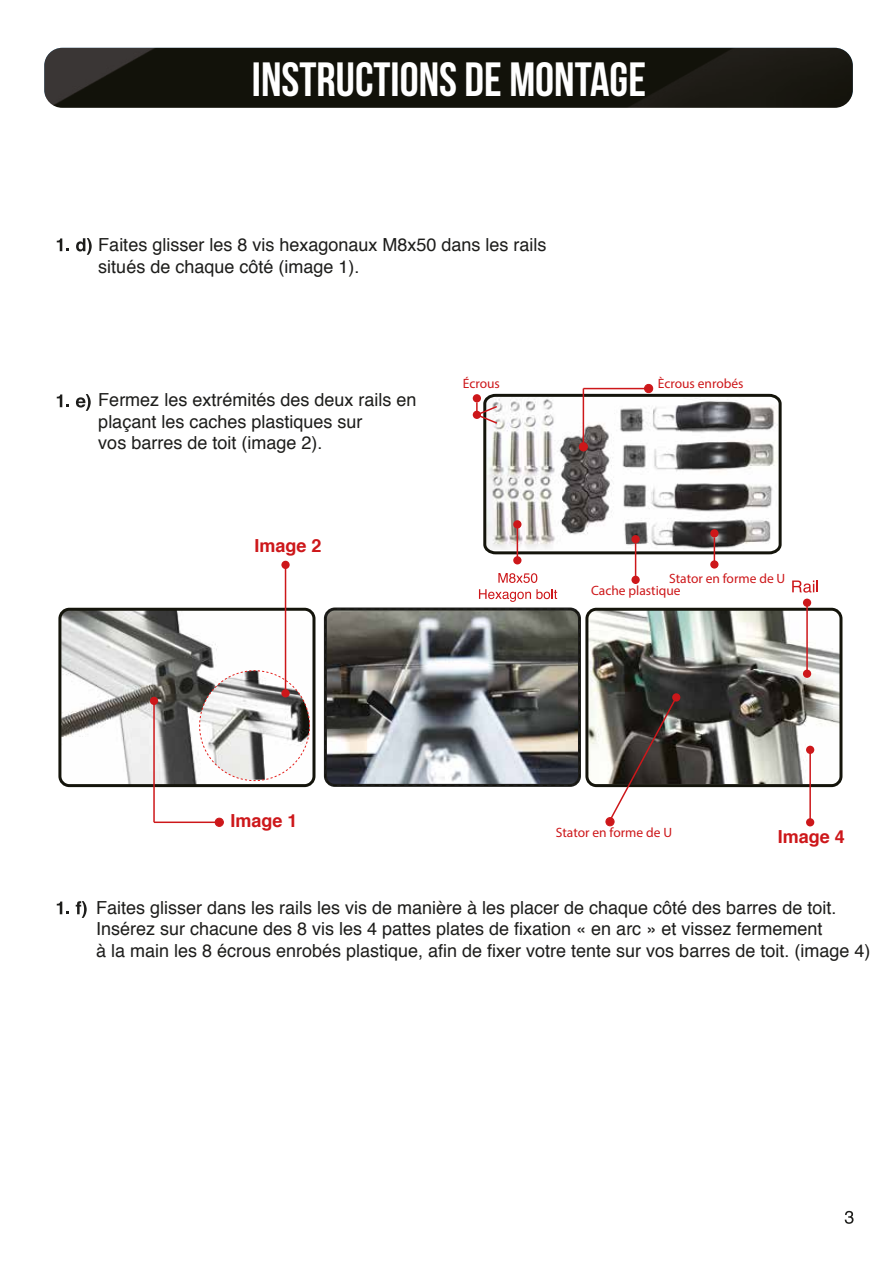
<style>
.page{position:relative;width:893px;height:1263px;background:#fff}
.page>*{position:absolute;margin:0;border:0;box-sizing:border-box;transform-origin:0 0}
.t1{font:700 48px "Bebas Neue";color:#fff}
.t2{font:18px/21.6px "Helvetica";color:#1d1d1b}
.t3{font:700 18px "Helvetica";color:#cd171a}
.t4{font:13.5px "Myriad Pro";color:#cd171a}
</style>
<div class="page">
<img style="left:44px;top:48px;width:809px;height:60px">
<svg style="left:845px;top:1211px;width:8px;height:13px"></svg>
<svg style="left:57px;top:238px;width:12px;height:13px"></svg>
<svg style="left:76px;top:238px;width:16px;height:17px"></svg>
<svg style="left:57px;top:394px;width:12px;height:13px"></svg>
<svg style="left:76px;top:394px;width:15px;height:17px"></svg>
<svg style="left:57px;top:901px;width:12px;height:13px"></svg>
<svg style="left:76px;top:901px;width:11px;height:17px"></svg>
<img style="left:62px;top:612px;width:249px;height:171px">
<div style="left:58px;top:608px;width:257px;height:179px;border:3px solid #14140b;border-radius:9px"></div>
<img style="left:589px;top:612px;width:249px;height:171px">
<div style="left:585px;top:608px;width:257px;height:179px;border:3px solid #14140b;border-radius:9px"></div>
<div style="left:324px;top:607px;width:257px;height:180px;border:3px solid #1d1d1b;border-radius:9px"></div>
<svg style="left:325px;top:609px;width:255px;height:177px;background:#757675"></svg>
<svg style="left:792px;top:580px;width:26px;height:13px"></svg>
<svg style="left:199px;top:670px;width:111px;height:111px"></svg>
<hr style="left:285px;top:565px;width:1px;height:127px;background:#cd171a">
<div style="left:281px;top:561px;width:9px;height:8px;background:#cd171a;border-radius:50%"></div>
<div style="left:281px;top:689px;width:9px;height:8px;background:#cd171a;border-radius:50%"></div>
<hr style="left:806px;top:606px;width:2px;height:68px;background:#cd171a">
<div style="left:803px;top:599px;width:8px;height:8px;background:#cd171a;border-radius:50%"></div>
<div style="left:803px;top:670px;width:8px;height:8px;background:#cd171a;border-radius:50%"></div>
<hr style="left:153px;top:701px;width:2px;height:121px;background:#cd171a">
<hr style="left:154px;top:821px;width:69px;height:2px;background:#cd171a">
<div style="left:215px;top:818px;width:8px;height:8px;background:#cd171a;border-radius:50%"></div>
<div style="left:215px;top:818px;width:9px;height:9px;border:1px solid #cd171a;border-radius:50%"></div>
<div style="left:150px;top:697px;width:8px;height:8px;background:#cd171a;border-radius:50%"></div>
<svg style="left:607px;top:695px;width:71px;height:129px"></svg>
<div style="left:606px;top:817px;width:8px;height:9px;background:#cd171a;border-radius:50%"></div>
<div style="left:606px;top:817px;width:8px;height:9px;border:1px solid #cd171a;border-radius:50%"></div>
<div style="left:672px;top:693px;width:8px;height:8px;background:#cd171a;border-radius:50%"></div>
<hr style="left:809px;top:750px;width:2px;height:73px;background:#cd171a">
<div style="left:806px;top:746px;width:8px;height:8px;background:#cd171a;border-radius:50%"></div>
<div style="left:806px;top:818px;width:8px;height:8px;background:#cd171a;border-radius:50%"></div>
<svg style="left:483px;top:392px;width:299px;height:164px"></svg>
<svg style="left:714px;top:537px;width:1px;height:23px"></svg>
<div style="left:710px;top:529px;width:8px;height:8px;background:#cd171a;border-radius:50%"></div>
<div style="left:644px;top:384px;width:9px;height:9px;background:#cd171a;border-radius:50%"></div>
<div style="left:644px;top:384px;width:9px;height:9px;border:1px solid #cd171a;border-radius:50%"></div>
<div style="left:579px;top:443px;width:8px;height:8px;background:#cd171a;border-radius:50%"></div>
<div style="left:579px;top:442px;width:9px;height:9px;border:1px solid #cd171a;border-radius:50%"></div>
<hr style="left:583px;top:389px;width:1px;height:58px;background:#cd171a">
<hr style="left:583px;top:388px;width:70px;height:1px;background:#cd171a">
<div style="left:473px;top:394px;width:8px;height:8px;background:#cd171a;border-radius:50%"></div>
<div style="left:473px;top:411px;width:8px;height:8px;background:#cd171a;border-radius:50%"></div>
<hr style="left:517px;top:524px;width:1px;height:34px;background:#cd171a">
<div style="left:513px;top:520px;width:8px;height:8px;background:#cd171a;border-radius:50%"></div>
<div style="left:513px;top:556px;width:8px;height:8px;background:#cd171a;border-radius:50%"></div>
<svg style="left:498px;top:573px;width:39px;height:10px"></svg>
<svg style="left:479px;top:589px;width:78px;height:13px"></svg>
<div style="left:710px;top:560px;width:8px;height:9px;background:#cd171a;border-radius:50%"></div>
<svg style="left:475px;top:402px;width:24px;height:23px"></svg>
<hr style="left:635px;top:543px;width:1px;height:41px;background:#cd171a">
<div style="left:631px;top:535px;width:9px;height:8px;background:#cd171a;border-radius:50%"></div>
<div style="left:631px;top:576px;width:9px;height:8px;background:#cd171a;border-radius:50%"></div>
<h1 class="t1" style="left:252px;top:53px;width:396px">INSTRUCTIONS DE MONTAGE</h1>
<p class="t2" style="left:98px;top:235px;width:450px">Faites glisser les 8 vis hexagonaux M8x50 dans les rails situés de chaque côté (image 1).</p>
<p class="t2" style="left:98px;top:390px;width:320px">Fermez les extrémités des deux rails en plaçant les caches plastiques sur<br>vos barres de toit (image 2).</p>
<p class="t3" style="left:255px;top:532px;width:69px">Image 2</p>
<p class="t4" style="left:463px;top:375px;width:39px">Écrous</p>
<p class="t4" style="left:658px;top:375px;width:87px">Ècrous enrobés</p>
<p class="t4" style="left:669px;top:570px;width:118px">Stator en forme de U</p>
<p class="t4" style="left:591px;top:582px;width:91px">Cache plastique</p>
<p class="t3" style="left:231px;top:806px;width:69px">Image 1</p>
<p class="t4" style="left:556px;top:824px;width:118px">Stator en forme de U</p>
<p class="t3" style="left:778px;top:823px;width:69px">Image 4</p>
<p class="t2" style="left:96px;top:897px;width:776px">Faites glisser dans les rails les vis de manière à les placer de chaque côté des barres de toit.<br>Insérez sur chacune des 8 vis les 4 pattes plates de fixation « en arc » et vissez fermement<br>à la main les 8 écrous enrobés plastique, afin de fixer votre tente sur vos barres de toit. (image 4)</p>
</div>
